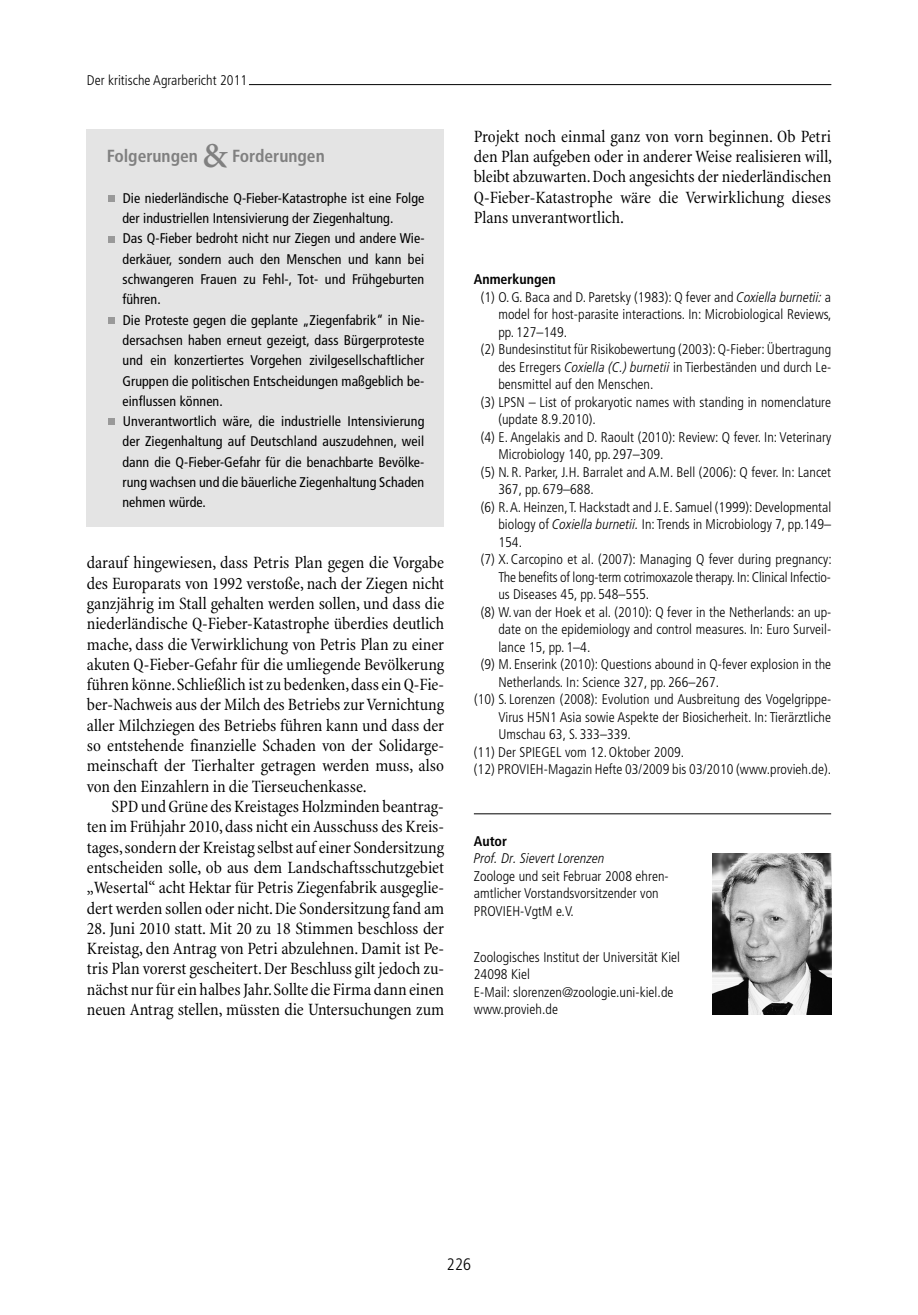
<style>
.page{position:relative;width:918px;height:1315px;background:#fff}
.page>*{position:absolute;margin:0;border:0;box-sizing:border-box;transform-origin:0 0}
.t1{font:condensed 17.5px/20.3px "Minion";color:#000;text-align:justify}
.t2{font:700 condensed 17.5px "Frutiger";color:#808080}
.t3{font:300 condensed 16.62px "Frutiger";color:#000}
.t4{font:300 condensed 14px/17.5px "Frutiger";letter-spacing:.005em;color:#000}
.t5{font:condensed 14px/20.3px "Frutiger";letter-spacing:.005em;color:#000}
.t6{font:italic 300 condensed 14px "Frutiger LT Pro";letter-spacing:.005em;color:#000}
.t7{font:700 condensed 14px "Frutiger";color:#000}
.s1{font-family:"Minion";font-weight:600;font-stretch:normal;font-size:35px}
.s2{font-family:"Frutiger LT Pro";font-style:italic}
</style>
<div class="page">
<hr style="left:249px;top:84px;width:582px;height:1px;background:#000">
<hr style="left:474px;top:813px;width:357px;height:1px;background:#000">
<div style="left:87px;top:129px;width:357px;height:397px;background:#e4e4e4"></div>
<div style="left:108px;top:195px;width:7px;height:7px;background:#999"></div>
<div style="left:108px;top:236px;width:7px;height:6px;background:#999"></div>
<div style="left:108px;top:317px;width:7px;height:7px;background:#999"></div>
<div style="left:108px;top:418px;width:7px;height:7px;background:#999"></div>
<img style="left:712px;top:853px;width:119px;height:161px">
<p class="t4" style="left:87px;top:72px;width:162px">Der kritische Agrarbericht 2011</p>
<p class="t2" style="left:107px;top:149px;width:220px">Folgerungen <span class="s1">&amp;</span> Forderungen</p>
<p class="t5" style="left:122px;top:189px;width:303px">Die niederländische Q-Fieber-Katastrophe ist eine Folge der industriellen Intensivierung der Ziegenhaltung.<br>Das Q-Fieber bedroht nicht nur Ziegen und andere Wie&shy;derkäuer, sondern auch den Menschen und kann bei schwangeren Frauen zu Fehl-, Tot- und Frühgeburten führen.<br>Die Proteste gegen die geplante „Ziegenfabrik“ in Nie&shy;dersachsen haben erneut gezeigt, dass Bürgerproteste und ein konzertiertes Vorgehen zivilgesellschaftlicher Gruppen die politischen Entscheidungen maßgeblich be&shy;einflussen können.<br>Unverantwortlich wäre, die industrielle Intensivierung der Ziegenhaltung auf Deutschland auszudehnen, weil dann die Q-Fieber-Gefahr für die benachbarte Bevölke&shy;rung wachsen und die bäuerliche Ziegenhaltung Schaden nehmen würde.</p>
<p class="t1" style="left:87px;top:554px;width:359px">darauf hingewiesen, dass Petris Plan gegen die Vorgabe des Europarats von 1992 verstoße, nach der Ziegen nicht ganzjährig im Stall gehalten werden sollen, und dass die niederländische Q-Fieber-Katastrophe überdies deutlich mache, dass die Verwirklichung von Petris Plan zu einer akuten Q-Fieber-Gefahr für die umliegende Bevölkerung führen könne. Schließlich ist zu bedenken, dass ein Q-Fie&shy;ber-Nachweis aus der Milch des Betriebs zur Vernichtung aller Milchziegen des Betriebs führen kann und dass der so entstehende finanzielle Schaden von der Solidarge&shy;meinschaft der Tierhalter getragen werden muss, also von den Einzahlern in die Tierseuchenkasse.</p>
<p class="t1" style="left:87px;top:798px;width:359px;text-indent:25px">SPD und Grüne des Kreistages Holzminden beantrag&shy;ten im Frühjahr 2010, dass nicht ein Ausschuss des Kreis&shy;tages, sondern der Kreistag selbst auf einer Sondersitzung entscheiden solle, ob aus dem Landschaftsschutzgebiet „Wesertal“ acht Hektar für Petris Ziegenfabrik ausgeglie&shy;dert werden sollen oder nicht. Die Sondersitzung fand am</p>
<p class="t1" style="left:87px;top:919px;width:359px">28. Juni 2010 statt. Mit 20 zu 18 Stimmen beschloss der Kreistag, den Antrag von Petri abzulehnen. Damit ist Pe&shy;tris Plan vorerst gescheitert. Der Beschluss gilt jedoch zu&shy;nächst nur für ein halbes Jahr. Sollte die Firma dann einen neuen Antrag stellen, müssten die Untersuchungen zum</p>
<p class="t1" style="left:474px;top:128px;width:360px">Projekt noch einmal ganz von vorn beginnen. Ob Petri den Plan aufgeben oder in anderer Weise realisieren will, bleibt abzuwarten. Doch angesichts der niederländischen Q-Fieber-Katastrophe wäre die Verwirklichung dieses Plans unverantwortlich.</p>
<p class="t7" style="left:474px;top:273px;width:83px">Anmerkungen</p>
<p class="t4" style="left:481px;top:289px;width:352px">(1) O. G. Baca and D. Paretsky (1983): Q fever and <span class="s2">Coxiella burnetii:</span> a</p>
<p class="t4" style="left:498px;top:306px;width:335px">model for host-parasite interactions. In: Microbiological Reviews,</p>
<p class="t4" style="left:498px;top:324px;width:70px">pp. 127–149.</p>
<p class="t4" style="left:481px;top:341px;width:352px">(2) Bundesinstitut für Risikobewertung (2003): Q-Fieber: Übertragung</p>
<p class="t4" style="left:498px;top:359px;width:334px">des Erregers <span class="s2">Coxiella (C.) burnetii</span> in Tierbeständen und durch Le-</p>
<p class="t4" style="left:498px;top:376px;width:157px">bensmittel auf den Menschen.</p>
<p class="t4" style="left:481px;top:394px;width:352px">(3) LPSN – List of prokaryotic names with standing in nomenclature</p>
<p class="t4" style="left:498px;top:411px;width:99px">(update 8.9.2010).</p>
<p class="t4" style="left:481px;top:429px;width:352px">(4) E. Angelakis and D. Raoult (2010): Review: Q fever. In: Veterinary</p>
<p class="t4" style="left:498px;top:446px;width:167px">Microbiology 140, pp. 297–309.</p>
<p class="t4" style="left:481px;top:464px;width:352px">(5) N. R. Parker, J.H. Barralet and A.M. Bell (2006): Q fever. In: Lancet</p>
<p class="t4" style="left:498px;top:481px;width:97px">367, pp. 679–688.</p>
<p class="t4" style="left:481px;top:499px;width:352px">(6) R.A. Heinzen, T. Hackstadt and J. E. Samuel (1999): Developmental</p>
<p class="t4" style="left:498px;top:516px;width:334px">biology of <span class="s2">Coxiella burnetii.</span> In: Trends in Microbiology 7, pp.149–</p>
<p class="t4" style="left:498px;top:534px;width:25px">154.</p>
<p class="t4" style="left:481px;top:551px;width:352px">(7) X. Carcopino et al. (2007): Managing Q fever during pregnancy:</p>
<p class="t4" style="left:498px;top:569px;width:334px">The benefits of long-term cotrimoxazole therapy. In: Clinical Infectio-</p>
<p class="t4" style="left:498px;top:586px;width:152px">us Diseases 45, pp. 548–555.</p>
<p class="t4" style="left:481px;top:604px;width:352px">(8) W. van der Hoek et al. (2010): Q fever in the Netherlands: an up-</p>
<p class="t4" style="left:498px;top:621px;width:334px">date on the epidemiology and control measures. In: Euro Surveil-</p>
<p class="t4" style="left:498px;top:639px;width:94px">lance 15, pp. 1–4.</p>
<p class="t4" style="left:481px;top:656px;width:352px">(9) M. Enserink (2010): Questions abound in Q-fever explosion in the</p>
<p class="t4" style="left:498px;top:674px;width:222px">Netherlands. In: Science 327, pp. 266–267.</p>
<p class="t4" style="left:474px;top:691px;width:359px">(10) S. Lorenzen (2008): Evolution und Ausbreitung des Vogelgrippe-</p>
<p class="t4" style="left:498px;top:709px;width:334px">Virus H5N1 Asia sowie Aspekte der Biosicherheit. In: Tierärztliche</p>
<p class="t4" style="left:498px;top:726px;width:134px">Umschau 63, S. 333–339.</p>
<p class="t4" style="left:474px;top:744px;width:212px">(11) Der SPIEGEL vom 12. Oktober 2009.</p>
<p class="t4" style="left:474px;top:761px;width:359px">(12) PROVIEH-Magazin Hefte 03/2009 bis 03/2010 (www.provieh.de).</p>
<p class="t7" style="left:474px;top:835px;width:35px">Autor</p>
<p class="t6" style="left:474px;top:853px;width:132px">Prof. Dr. Sievert Lorenzen</p>
<p class="t4" style="left:474px;top:868px;width:196px">Zoologe und seit Februar 2008 ehren - amtlicher Vorstandsvorsitzender von<br>PROVIEH-VgtM e.V.</p>
<p class="t4" style="left:474px;top:949px;width:208px">Zoologisches Institut der Universität Kiel<br>24098 Kiel<br>E-Mail: slorenzen@zoologie.uni-kiel.de www.provieh.de</p>
<p class="t3" style="left:447px;top:1258px;width:26px">226</p>
</div>
